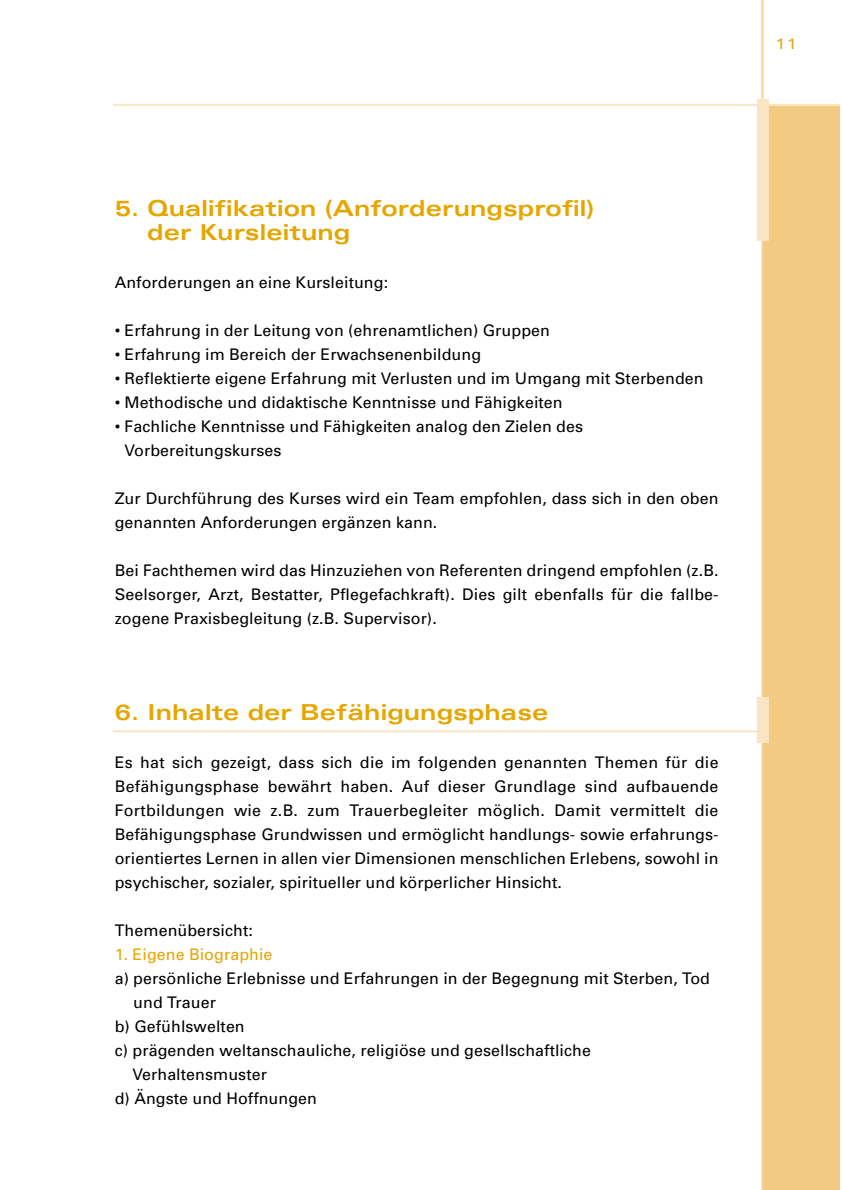
<style>
.page{position:relative;width:842px;height:1190px;background:#fff}
.page>*{position:absolute;margin:0;border:0;box-sizing:border-box;transform-origin:0 0}
.t1{font:700 expanded 22px/24px "Univers";letter-spacing:.005em;color:#e6a600}
.t2{font:16px/24px "Univers";letter-spacing:.005em;color:#000}
.t3{font:16px "Univers";letter-spacing:.005em;color:#e6a600}
.t4{font:expanded 15px "Univers";color:#e6a600}
</style>
<div class="page">
<hr style="left:113px;top:730px;width:727px;height:2px;background:#fae5c2">
<div style="left:763px;top:105px;width:77px;height:1085px;background:#f2ca82"></div>
<hr style="left:762px;top:0;width:2px;height:1190px;background:#f5d397">
<hr style="left:113px;top:104px;width:727px;height:2px;background:#fae5c2">
<div style="left:757px;top:99px;width:11px;height:142px;background:#fae5c2"></div>
<div style="left:757px;top:697px;width:11px;height:46px;background:#fae5c2"></div>
<p class="t4" style="left:775px;top:38px;width:24px">11</p>
<h1 class="t1" style="left:147px;top:198px;width:449px;text-indent:-33px">5. Qualifikation (Anforderungsprofil) der Kursleitung</h1>
<p class="t2" style="left:115px;top:272px;width:275px">Anforderungen an eine Kursleitung:</p>
<p class="t2" style="left:115px;top:320px;width:437px">• Erfahrung in der Leitung von (ehrenamtlichen) Gruppen</p>
<p class="t2" style="left:115px;top:344px;width:368px">• Erfahrung im Bereich der Erwachsenenbildung</p>
<p class="t2" style="left:115px;top:368px;width:590px">• Reflektierte eigene Erfahrung mit Verlusten und im Umgang mit Sterbenden</p>
<p class="t2" style="left:115px;top:392px;width:449px">• Methodische und didaktische Kenntnisse und Fähigkeiten</p>
<p class="t2" style="left:125px;top:416px;width:460px;text-indent:-10px">• Fachliche Kenntnisse und Fähigkeiten analog den Zielen des<br>Vorbereitungskurses</p>
<p class="t2" style="left:115px;top:488px;width:605px">Zur Durchführung des Kurses wird ein Team empfohlen, dass sich in den oben genannten Anforderungen ergänzen kann.</p>
<p class="t2" style="left:115px;top:560px;width:605px;text-align:justify">Bei Fachthemen wird das Hinzuziehen von Referenten dringend empfohlen (z.B.<br>Seelsorger, Arzt, Bestatter, Pflegefachkraft). Dies gilt ebenfalls für die fallbe&shy;zogene Praxisbegleitung (z.B. Supervisor).</p>
<h1 class="t1" style="left:115px;top:702px;width:435px">6. Inhalte der Befähigungsphase</h1>
<p class="t2" style="left:115px;top:752px;width:605px;text-align:justify">Es hat sich gezeigt, dass sich die im folgenden genannten Themen für die Befähigungsphase bewährt haben. Auf dieser Grundlage sind aufbauende Fortbildungen wie z.B. zum Trauerbegleiter möglich. Damit vermittelt die Befähigungsphase Grundwissen und ermöglicht handlungs- sowie erfahrungs&shy;orientiertes Lernen in allen vier Dimensionen menschlichen Erlebens, sowohl in psychischer, sozialer, spiritueller und körperlicher Hinsicht.</p>
<p class="t2" style="left:115px;top:920px;width:140px">Themenübersicht:</p>
<p class="t3" style="left:115px;top:948px;width:159px">1. Eigene Biographie</p>
<p class="t2" style="left:115px;top:968px;width:597px">a) persönliche Erlebnisse und Erfahrungen in der Begegnung mit Sterben, Tod</p>
<p class="t2" style="left:133px;top:992px;width:84px">und Trauer</p>
<p class="t2" style="left:115px;top:1016px;width:131px">b) Gefühlswelten</p>
<p class="t2" style="left:115px;top:1040px;width:478px">c) prägenden weltanschauliche, religiöse und gesellschaftliche</p>
<p class="t2" style="left:133px;top:1064px;width:136px">Verhaltensmuster</p>
<p class="t2" style="left:115px;top:1088px;width:204px">d) Ängste und Hoffnungen</p>
</div>
